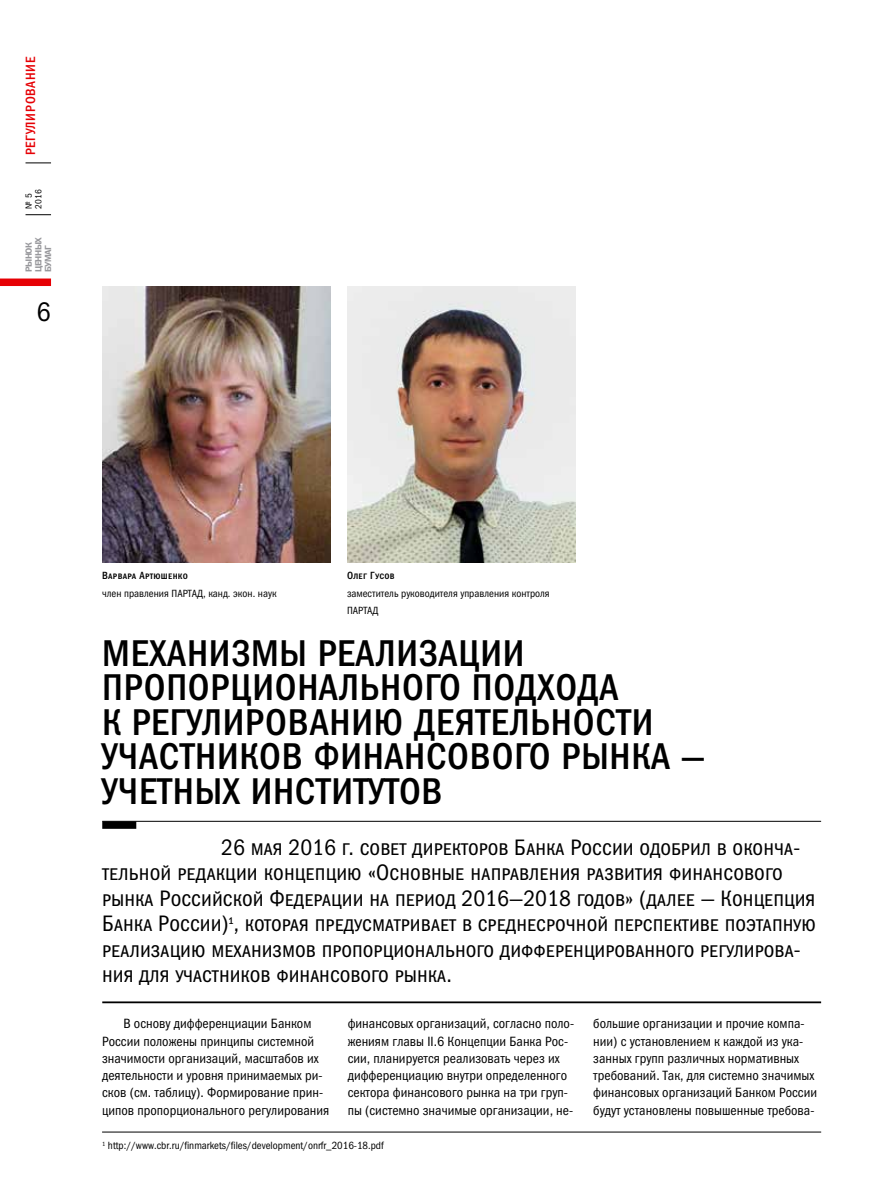
<style>
.page{position:relative;width:872px;height:1200px;background:#fff}
.page>*{position:absolute;margin:0;border:0;box-sizing:border-box;transform-origin:0 0}
.t1{font:37.5px/34.5px "Franklin Gothic Medi Cond ITC";letter-spacing:.02em;color:#000}
.t2{font:27px "Franklin Gothic Book Cond C";color:#000}
.t3{font:22.5px/25.5px "Franklin Gothic Book Cond SCC";color:#000}
.t4{font:13.5px/17.2px "Franklin Gothic Book Cond ITC";color:#000}
.t5{font:13.5px "Franklin Gothic Medi Cond C";letter-spacing:.05em;color:#e60005}
.t6{font:10.5px/17.2px "Franklin Gothic Book Cond ITC";color:#000}
.t7{font:10.5px "Franklin Gothic Medi Cond SCC";letter-spacing:.025em;color:#000}
.t8{font:9px/9.6px "Franklin Gothic Demi C";letter-spacing:-.05em;color:#98989c}
.t9{font:9px/9.6px "Franklin Gothic Book Cond C";color:#000}
.s1{font-family:"Franklin Gothic Book Cond ITC"}
</style>
<div class="page">
<svg style="left:26px;top:214px;width:25px;height:1px"></svg>
<svg style="left:26px;top:163px;width:25px;height:1px"></svg>
<div style="left:0;top:278px;width:51px;height:8px;background:#e60005"></div>
<img style="left:102px;top:286px;width:228px;height:276px">
<img style="left:347px;top:286px;width:228px;height:276px">
<div style="left:102px;top:821px;width:34px;height:7px;background:#000"></div>
<hr style="left:102px;top:820px;width:719px;height:1px;background:#000">
<hr style="left:102px;top:1001px;width:719px;height:1px;background:#000">
<hr style="left:102px;top:1131px;width:719px;height:1px;background:#000">
<p class="t5" style="left:23px;top:155px;width:100px;rotate:-90deg">регулирование</p>
<p class="t9" style="left:24px;top:208px;width:21px;rotate:-90deg">№ 5<br>2016</p>
<p class="t8" style="left:24px;top:272px;width:37px;rotate:-90deg">РЫНОК<br>ЦЕННЫХ<br>БУМАГ</p>
<h2 class="t2" style="left:37px;top:296px;width:16px">6</h2>
<p class="t7" style="left:347px;top:570px;width:49px">Олег Гусов</p>
<p class="t6" style="left:347px;top:584px;width:204px">заместитель руководителя управления контроля<br>ПАРТАД</p>
<h1 class="t1" style="left:102px;top:636px;width:604px">механизмы реализации пропорционального подхода<br>к регулированию деятельности участников финансового рынка — учетных институтов</h1>
<p class="t3" style="left:102px;top:833px;width:715px;text-indent:119px"><span class="s1">26</span> мая <span class="s1">2016</span> г. совет директоров Банка России одобрил в оконча&shy;тельной редакции концепцию «Основные направления развития финансового рынка Российской Федерации на период <span class="s1">2016—2018</span> годов» (далее — Концепция Банка России)<sup>1</sup>, которая предусматривает в среднесрочной перспективе поэтапную реализацию механизмов пропорционального дифференцированного регулирова&shy;ния для участников финансового рынка.</p>
<p class="t7" style="left:102px;top:570px;width:87px">Варвара Артюшенко</p>
<p class="t6" style="left:102px;top:584px;width:176px">член правления ПАРТАД, канд. экон. наук</p>
<p class="t4" style="left:102px;top:1014px;width:229px;text-indent:21px">В основу дифференциации Банком России положены принципы системной значимости организаций, масштабов их деятельности и уровня принимаемых ри&shy;сков (см. таблицу). Формирование прин&shy;ципов пропорционального регулирования</p>
<p class="t4" style="left:348px;top:1014px;width:228px">финансовых организаций, согласно поло&shy;жениям главы II.6 Концепции Банка Рос&shy;сии, планируется реализовать через их дифференциацию внутри определенного сектора финансового рынка на три груп&shy;пы (системно значимые организации, не-</p>
<p class="t4" style="left:593px;top:1014px;width:225px">большие организации и прочие компа&shy;нии) с установлением к каждой из ука&shy;занных групп различных нормативных требований. Так, для системно значимых финансовых организаций Банком России будут установлены повышенные требова-</p>
<p class="t6" style="left:102px;top:1136px;width:283px"><sup>1</sup> http://www.cbr.ru/finmarkets/files/development/onrfr_2016-18.pdf</p>
</div>
